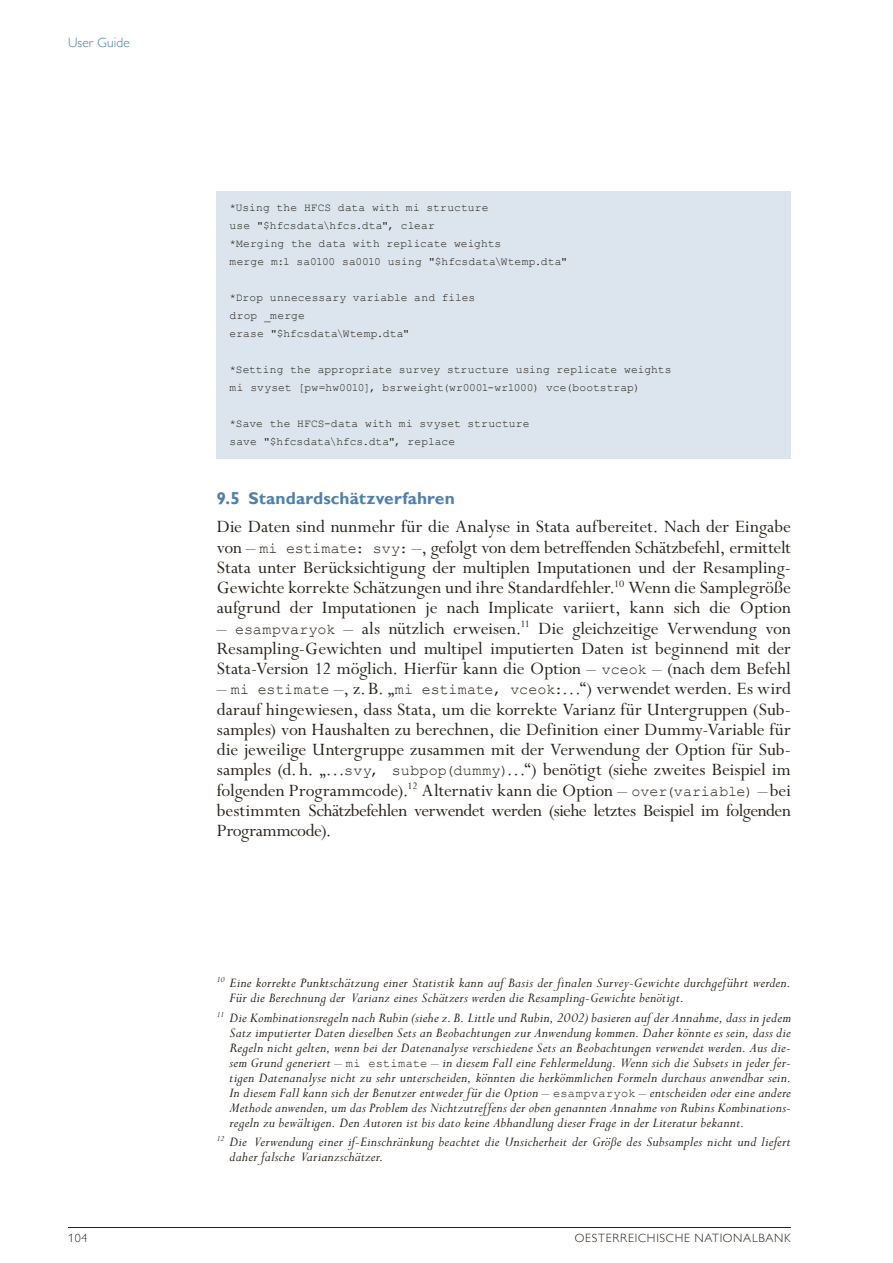
<style>
.page{position:relative;width:893px;height:1263px;background:#fff}
.page>*{position:absolute;margin:0;border:0;box-sizing:border-box;transform-origin:0 0}
.t1{font:19.5px/20.2px "Perpetua Std";letter-spacing:-.005em;color:#29211a;text-align:justify}
.t2{font:700 17.25px "Gill Sans MT Pro";letter-spacing:.005em;color:#4f7fac}
.t3{font:italic 15px/15px "Perpetua Std";letter-spacing:.015em;color:#29211a}
.t4{font:300 13.5px "Gill Sans MT Pro";letter-spacing:.01em;color:#4f7fac}
.t5{font:300 12px "Gill Sans MT Pro";letter-spacing:.06em;color:#29211a}
.t6{font:11.25px/18px "Courier New";letter-spacing:.01em;color:#29211a}
.s1{font-family:"Courier New";font-size:15px}
.s2{font-family:"Courier New";font-style:normal;font-size:12px}
</style>
<div class="page">
<hr style="left:68px;top:1227px;width:723px;height:1px;background:#29211a">
<div style="left:217px;top:191px;width:574px;height:268px;background:#dce5ee"></div>
<p class="t4" style="left:68px;top:35px;width:63px">User Guide</p>
<p class="t6" style="left:230px;top:198px;width:340px">*Using the HFCS data with mi structure<br>use "$hfcsdata\hfcs.dta", clear<br>*Merging the data with replicate weights<br>merge m:1 sa0100 sa0010 using "$hfcsdata\Wtemp.dta"</p>
<p class="t6" style="left:230px;top:288px;width:247px">*Drop unnecessary variable and files drop _merge<br>erase "$hfcsdata\Wtemp.dta"</p>
<p class="t6" style="left:230px;top:360px;width:443px">*Setting the appropriate survey structure using replicate weights mi svyset [pw=hw0010], bsrweight(wr0001-wr1000) vce(bootstrap)</p>
<p class="t6" style="left:230px;top:414px;width:301px">*Save the HFCS-data with mi svyset structure save "$hfcsdata\hfcs.dta", replace</p>
<p class="t2" style="left:217px;top:487px;width:240px">9.5 Standardschätzverfahren</p>
<p class="t1" style="left:217px;top:517px;width:576px">Die Daten sind nunmehr für die Analyse in Stata aufbereitet. Nach der Eingabe von – <span class="s1">mi estimate: svy:</span> –, gefolgt von dem betreffenden Schätzbefehl, ermittelt Stata unter Berücksichtigung der multiplen Imputationen und der Resampling-Gewichte korrekte Schätzungen und ihre Standardfehler.<sup>10</sup> Wenn die Samplegröße aufgrund der Imputationen je nach Implicate variiert, kann sich die Option</p>
<h1 class="t1" style="left:217px;top:619px;width:576px">– <span class="s1">esampvaryok</span> – als nützlich erweisen.<sup>11</sup> Die gleichzeitige Verwendung von Resampling-Gewichten und multipel imputierten Daten ist beginnend mit der Stata-Version 12 möglich. Hierfür kann die Option – <span class="s1">vceok</span> – (nach dem Befehl</h1>
<p class="t1" style="left:217px;top:679px;width:576px">– <span class="s1">mi estimate</span> –, z.B. „<span class="s1">mi estimate, vceok:</span>…“) verwendet werden. Es wird darauf hingewiesen, dass Stata, um die korrekte Varianz für Untergruppen (Sub&shy;samples) von Haushalten zu berechnen, die Definition einer Dummy-Variable für die jeweilige Untergruppe zusammen mit der Verwendung der Option für Sub&shy;samples (d. h. „…<span class="s1">svy, subpop(dummy)</span>…“) benötigt (siehe zweites Beispiel im folgenden Programmcode).<sup>12</sup> Alternativ kann die Option – <span class="s1">over(variable)</span> –bei bestimmten Schätzbefehlen verwendet werden (siehe letztes Beispiel im folgenden Programmcode).</p>
<p class="t3" style="left:230px;top:976px;width:563px;text-indent:-13px"><sup>10</sup> Eine korrekte Punktschätzung einer Statistik kann auf Basis der finalen Survey-Gewichte durchgeführt werden.<br>Für die Berechnung der Varianz eines Schätzers werden die Resampling-Gewichte benötigt.</p>
<p class="t3" style="left:230px;top:1010px;width:563px;text-align:justify;text-indent:-13px"><sup>11</sup> Die Kombinationsregeln nach Rubin (siehe z. B. Little und Rubin, 2002) basieren auf der Annahme, dass in jedem Satz imputierter Daten dieselben Sets an Beobachtungen zur Anwendung kommen. Daher könnte es sein, dass die Regeln nicht gelten, wenn bei der Datenanalyse verschiedene Sets an Beobachtungen verwendet werden. Aus die&shy;sem Grund generiert – <span class="s2">mi estimate</span> – in diesem Fall eine Fehlermeldung. Wenn sich die Subsets in jeder fer&shy;tigen Datenanalyse nicht zu sehr unterscheiden, könnten die herkömmlichen Formeln durchaus anwendbar sein.<br>In diesem Fall kann sich der Benutzer entweder für die Option – <span class="s2">esampvaryok</span> – entscheiden oder eine andere Methode anwenden, um das Problem des Nichtzutreffens der oben genannten Annahme von Rubins Kombinations&shy;regeln zu bewältigen. Den Autoren ist bis dato keine Abhandlung dieser Frage in der Literatur bekannt.</p>
<p class="t3" style="left:230px;top:1135px;width:563px;text-indent:-13px"><sup>12</sup> Die Verwendung einer if-Einschränkung beachtet die Unsicherheit der Größe des Subsamples nicht und liefert daher falsche Varianzschätzer.</p>
<p class="t5" style="left:68px;top:1231px;width:21px">104</p>
<p class="t5" style="left:575px;top:1231px;width:218px">OESTERREICHISCHE NATIONALBANK</p>
</div>
